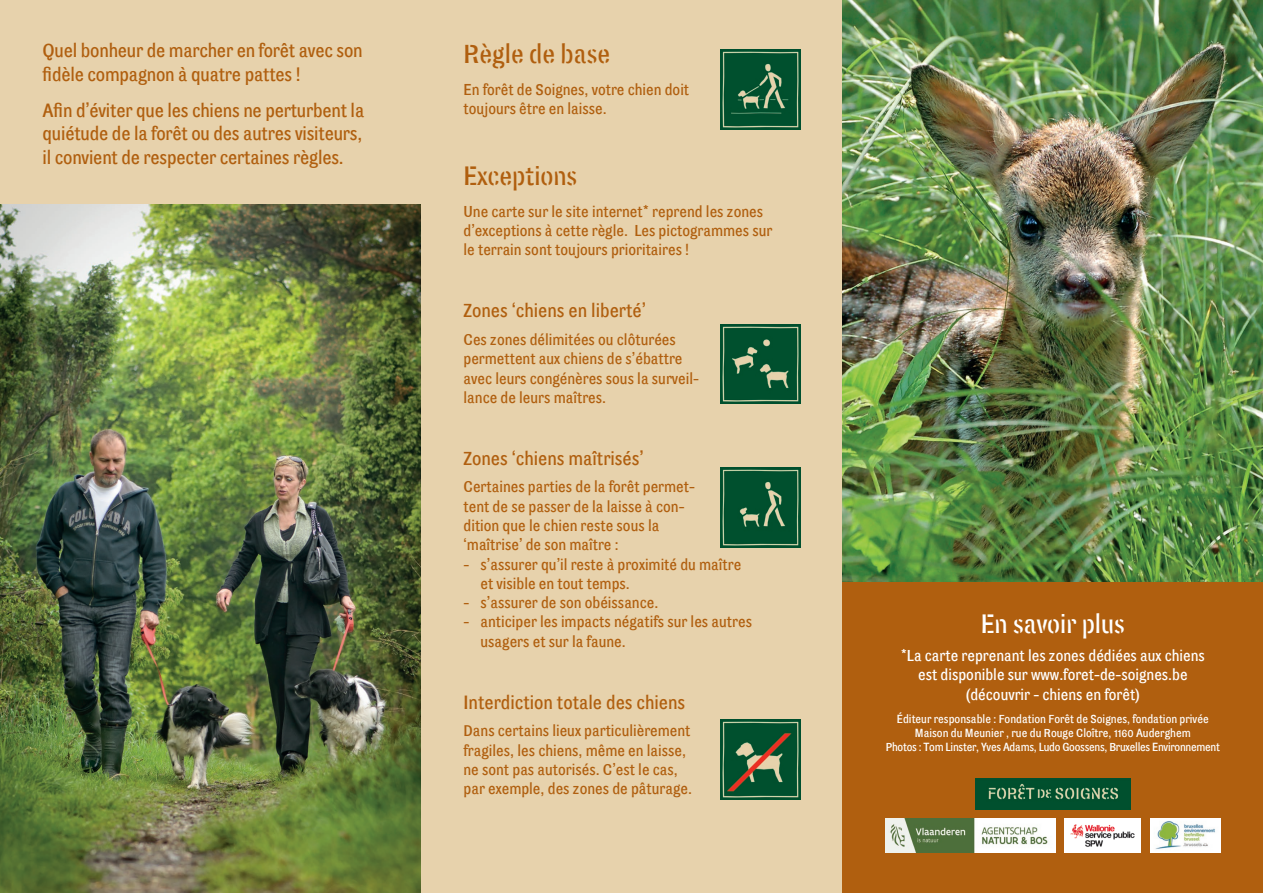
<style>
.page{position:relative;width:1263px;height:893px;background:#fff}
.page>*{position:absolute;margin:0;border:0;box-sizing:border-box;transform-origin:0 0}
.t1{font:27px "Son Grotesque Stencil";color:#b05f0f}
.t2{font:27px "Son Grotesque Stencil";color:#fff}
.t3{font:19.5px/23.4px "Son Grotesque";letter-spacing:-.01em;color:#b05f0f}
.t4{font:16.05px/19.2px "Son Grotesque";color:#b05f0f}
.t5{font:16.05px/19.2px "Son Grotesque";color:#fff;text-align:center}
.t6{font:12px "Son Grotesque";color:#fff}
.t7{font:12px "Son Grotesque";letter-spacing:-.02em;color:#fff}
</style>
<div class="page">
<div style="left:0;top:0;width:842px;height:893px;background:#e7d2ac"></div>
<img style="left:0;top:205px;width:421px;height:688px">
<img style="left:721px;top:720px;width:79px;height:79px">
<img style="left:721px;top:324px;width:79px;height:80px">
<img style="left:721px;top:468px;width:79px;height:79px">
<img style="left:721px;top:50px;width:79px;height:79px">
<img style="left:842px;top:0;width:421px;height:582px">
<div style="left:842px;top:582px;width:421px;height:311px;background:#b05f0f"></div>
<img style="left:1150px;top:818px;width:70px;height:34px">
<img style="left:1065px;top:818px;width:75px;height:34px">
<img style="left:885px;top:818px;width:170px;height:34px">
<img style="left:975px;top:779px;width:155px;height:30px">
<p class="t3" style="left:43px;top:39px;width:322px">Quel bonheur de marcher en forêt avec son fidèle compagnon à quatre pattes !</p>
<p class="t3" style="left:43px;top:98px;width:323px;text-align:justify">Afin d’éviter que les chiens ne perturbent la quiétude de la forêt ou des autres visiteurs, il convient de respecter certaines règles.</p>
<p class="t1" style="left:463px;top:38px;width:148px">Règle de base</p>
<p class="t4" style="left:463px;top:79px;width:227px">En forêt de Soignes, votre chien doit toujours être en laisse.</p>
<p class="t1" style="left:463px;top:160px;width:115px">Exceptions</p>
<p class="t4" style="left:463px;top:202px;width:310px">Une carte sur le site internet* reprend les zones d’exceptions à cette règle. Les pictogrammes sur le terrain sont toujours prioritaires !</p>
<p class="t3" style="left:463px;top:299px;width:184px">Zones ‘chiens en liberté’</p>
<p class="t4" style="left:463px;top:330px;width:237px">Ces zones délimitées ou clôturées permettent aux chiens de s’ébattre avec leurs congénères sous la surveil&shy;lance de leurs maîtres.</p>
<p class="t3" style="left:463px;top:446px;width:182px">Zones ‘chiens maîtrisés’</p>
<p class="t4" style="left:463px;top:477px;width:233px">Certaines parties de la forêt permet&shy;tent de se passer de la laisse à con&shy;dition que le chien reste sous la ‘maîtrise’ de son maître :</p>
<p class="t4" style="left:480px;top:554px;width:262px;text-indent:-17px">- s’assurer qu’il reste à proximité du maître et visible en tout temps.</p>
<p class="t4" style="left:463px;top:593px;width:196px">- s’assurer de son obéissance.</p>
<p class="t4" style="left:480px;top:612px;width:273px;text-indent:-17px">- anticiper les impacts négatifs sur les autres usagers et sur la faune.</p>
<p class="t3" style="left:463px;top:690px;width:223px">Interdiction totale des chiens</p>
<p class="t4" style="left:463px;top:721px;width:230px">Dans certains lieux particulièrement fragiles, les chiens, même en laisse, ne sont pas autorisés. C’est le cas, par exemple, des zones de pâturage.</p>
<p class="t2" style="left:981px;top:609px;width:146px">En savoir plus</p>
<p class="t5" style="left:901px;top:646px;width:306px">*La carte reprenant les zones dédiées aux chiens est disponible sur www.foret-de-soignes.be (découvrir - chiens en forêt)</p>
<p class="t6" style="left:897px;top:712px;width:313px">Éditeur responsable : Fondation Forêt de Soignes, fondation privée</p>
<p class="t6" style="left:915px;top:726px;width:277px">Maison du Meunier , rue du Rouge Cloître, 1160 Auderghem</p>
<p class="t7" style="left:886px;top:740px;width:336px">Photos : Tom Linster, Yves Adams, Ludo Goossens, Bruxelles Environnement</p>
</div>
